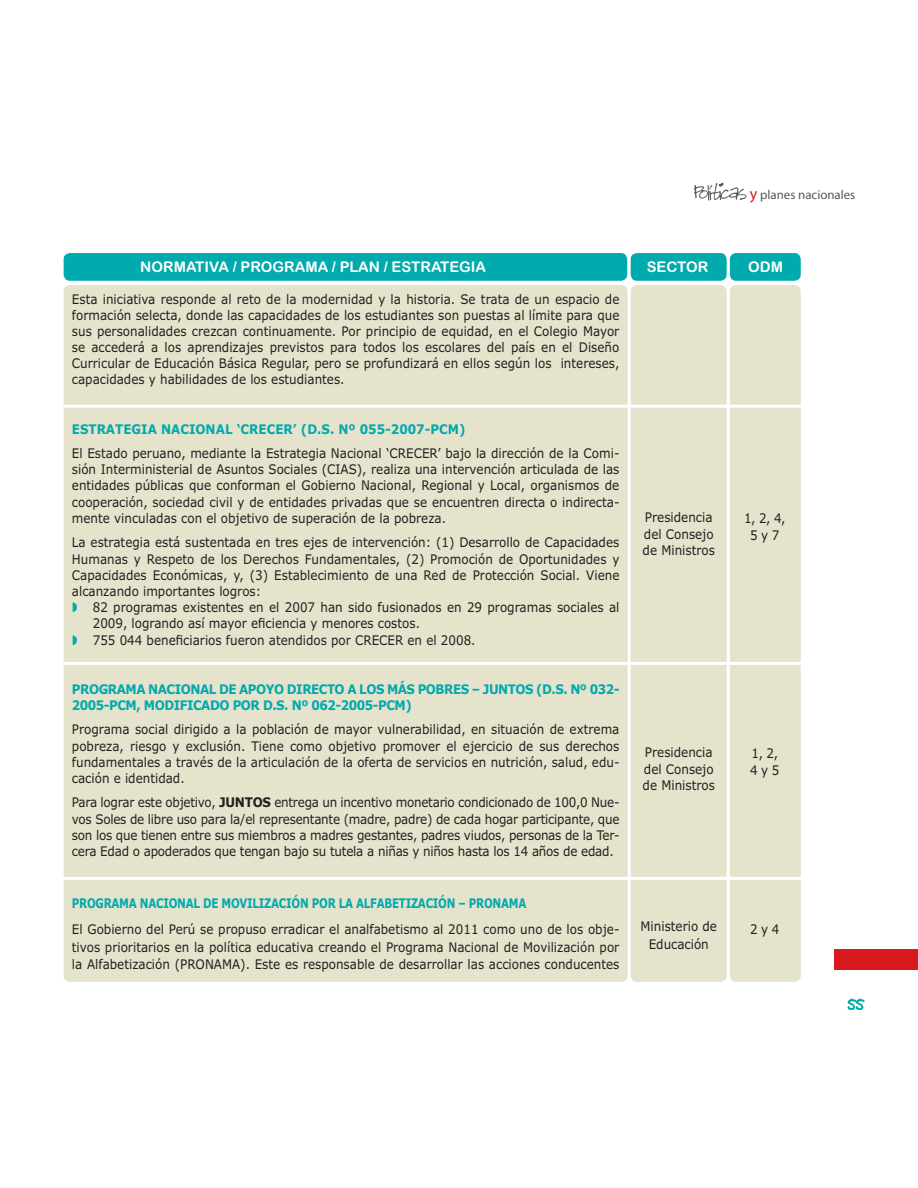
<style>
.page{position:relative;width:918px;height:1188px;background:#fff}
.page>*{position:absolute;margin:0;border:0;box-sizing:border-box;transform-origin:0 0}
.t1{font:22.5px "Bitch Cakes";color:#58595b}
.t2{font:17.7px "Bitch Cakes";color:#00aaad}
.t3{font:14.7px "Arial Rounded MT Bold";color:#fff}
.t4{font:13.2px/16.2px "Verdana";color:#231f20;text-align:justify;scale:.9 1}
.t5{font:700 13.2px/16.2px "Verdana";letter-spacing:-.025em;color:#00aaad;scale:.9 1}
.t6{font:700 13.2px "Verdana";letter-spacing:-.025em;color:#00aaad;scale:.78 1}
.t7{font:700 13.2px "Verdana";color:#00aaad;scale:.9 1}
.t8{font:12.9px "Myriad";color:#58595b}
.s1{font-size:16.05px;color:#d71920}
.s2{font-weight:700}
</style>
<div class="page">
<svg style="left:694px;top:183px;width:52px;height:18px"></svg>
<svg style="left:847px;top:998px;width:18px;height:12px"></svg>
<div style="left:835px;top:949px;width:83px;height:21px;background:#d71920"></div>
<div style="left:730px;top:285px;width:71px;height:697px;background:#e6e3cd;border-radius:6px"></div>
<div style="left:631px;top:285px;width:96px;height:697px;background:#e6e3cd;border-radius:6px"></div>
<div style="left:64px;top:285px;width:564px;height:697px;background:#e6e3cd;border-radius:6px"></div>
<div style="left:730px;top:253px;width:71px;height:28px;background:#00aaad;border-radius:6px"></div>
<div style="left:631px;top:253px;width:96px;height:28px;background:#00aaad;border-radius:6px"></div>
<div style="left:64px;top:253px;width:563px;height:28px;background:#00aaad;border-radius:6px"></div>
<hr style="left:54px;top:405px;width:765px;height:3px;background:#fff">
<hr style="left:54px;top:662px;width:765px;height:3px;background:#fff">
<hr style="left:54px;top:877px;width:765px;height:3px;background:#fff">
<h1 class="t1" style="left:709px;top:182px;width:5px">'</h1>
<p class="t8" style="left:750px;top:190px;width:107px"><span class="s1">y</span> planes nacionales</p>
<p class="t3" style="left:140px;top:261px;width:347px">NORMATIVA / PROGRAMA / PLAN / ESTRATEGIA</p>
<p class="t3" style="left:647px;top:261px;width:63px">SECTOR</p>
<p class="t3" style="left:748px;top:261px;width:36px">ODM</p>
<p class="t4" style="left:72px;top:292px;width:610px">Esta iniciativa responde al reto de la modernidad y la historia. Se trata de un espacio de formación selecta, donde las capacidades de los estudiantes son puestas al límite para que sus personalidades crezcan continuamente. Por principio de equidad, en el Colegio Mayor se accederá a los aprendizajes previstos para todos los escolares del país en el Diseño Curricular de Educación Básica Regular, pero se profundizará en ellos según los intereses, capacidades y habilidades de los estudiantes.</p>
<p class="t7" style="left:72px;top:424px;width:439px">ESTRATEGIA NACIONAL ‘CRECER’ (D.S. Nº 055-2007-PCM)</p>
<p class="t4" style="left:72px;top:446px;width:610px">El Estado peruano, mediante la Estrategia Nacional ‘CRECER’ bajo la dirección de la Comi&shy;sión Interministerial de Asuntos Sociales (CIAS), realiza una intervención articulada de las entidades públicas que conforman el Gobierno Nacional, Regional y Local, organismos de cooperación, sociedad civil y de entidades privadas que se encuentren directa o indirecta&shy;mente vinculadas con el objetivo de superación de la pobreza.</p>
<p class="t4" style="left:72px;top:536px;width:610px">La estrategia está sustentada en tres ejes de intervención: (1) Desarrollo de Capacidades Humanas y Respeto de los Derechos Fundamentales, (2) Promoción de Oportunidades y Capacidades Económicas, y, (3) Establecimiento de una Red de Protección Social. Viene alcanzando importantes logros:</p>
<p class="t4" style="left:93px;top:600px;width:587px;text-align:left">82 programas existentes en el 2007 han sido fusionados en 29 programas sociales al<br>2009, logrando así mayor eficiencia y menores costos.<br>755 044 beneficiarios fueron atendidos por CRECER en el 2008.</p>
<p class="t5" style="left:72px;top:682px;width:610px">PROGRAMA NACIONAL DE APOYO DIRECTO A LOS MÁS POBRES – JUNTOS (D.S. Nº 032-<br>2005-PCM, MODIFICADO POR D.S. Nº 062-2005-PCM)</p>
<p class="t4" style="left:72px;top:723px;width:610px">Programa social dirigido a la población de mayor vulnerabilidad, en situación de extrema pobreza, riesgo y exclusión. Tiene como objetivo promover el ejercicio de sus derechos fundamentales a través de la articulación de la oferta de servicios en nutrición, salud, edu&shy;cación e identidad.</p>
<p class="t4" style="left:72px;top:796px;width:610px">Para lograr este objetivo, <span class="s2">JUNTOS</span> entrega un incentivo monetario condicionado de 100,0 Nue&shy;vos Soles de libre uso para la/el representante (madre, padre) de cada hogar participante, que son los que tienen entre sus miembros a madres gestantes, padres viudos, personas de la Ter&shy;cera Edad o apoderados que tengan bajo su tutela a niñas y niños hasta los 14 años de edad.</p>
<p class="t6" style="left:72px;top:898px;width:584px">PROGRAMA NACIONAL DE MOVILIZACIÓN POR LA ALFABETIZACIÓN – PRONAMA</p>
<p class="t4" style="left:72px;top:922px;width:610px;line-height:17.7px">El Gobierno del Perú se propuso erradicar el analfabetismo al 2011 como uno de los obje&shy;tivos prioritarios en la política educativa creando el Programa Nacional de Movilización por la Alfabetización (PRONAMA). Este es responsable de desarrollar las acciones conducentes</p>
<p class="t4" style="left:643px;top:511px;width:82px;text-align:left">Presidencia del Consejo de Ministros</p>
<p class="t4" style="left:643px;top:746px;width:82px;text-align:left">Presidencia del Consejo de Ministros</p>
<p class="t4" style="left:641px;top:919px;width:86px;line-height:17.7px;text-align:center">Ministerio de<br>Educación</p>
<p class="t4" style="left:744px;top:512px;width:48px;text-align:center">1, 2, 4,<br>5 y 7</p>
<p class="t4" style="left:750px;top:747px;width:34px">1, 2,<br>4 y 5</p>
<p class="t4" style="left:750px;top:922px;width:34px">2 y 4</p>
<h2 class="t2" style="left:848px;top:997px;width:17px">55</h2>
</div>
